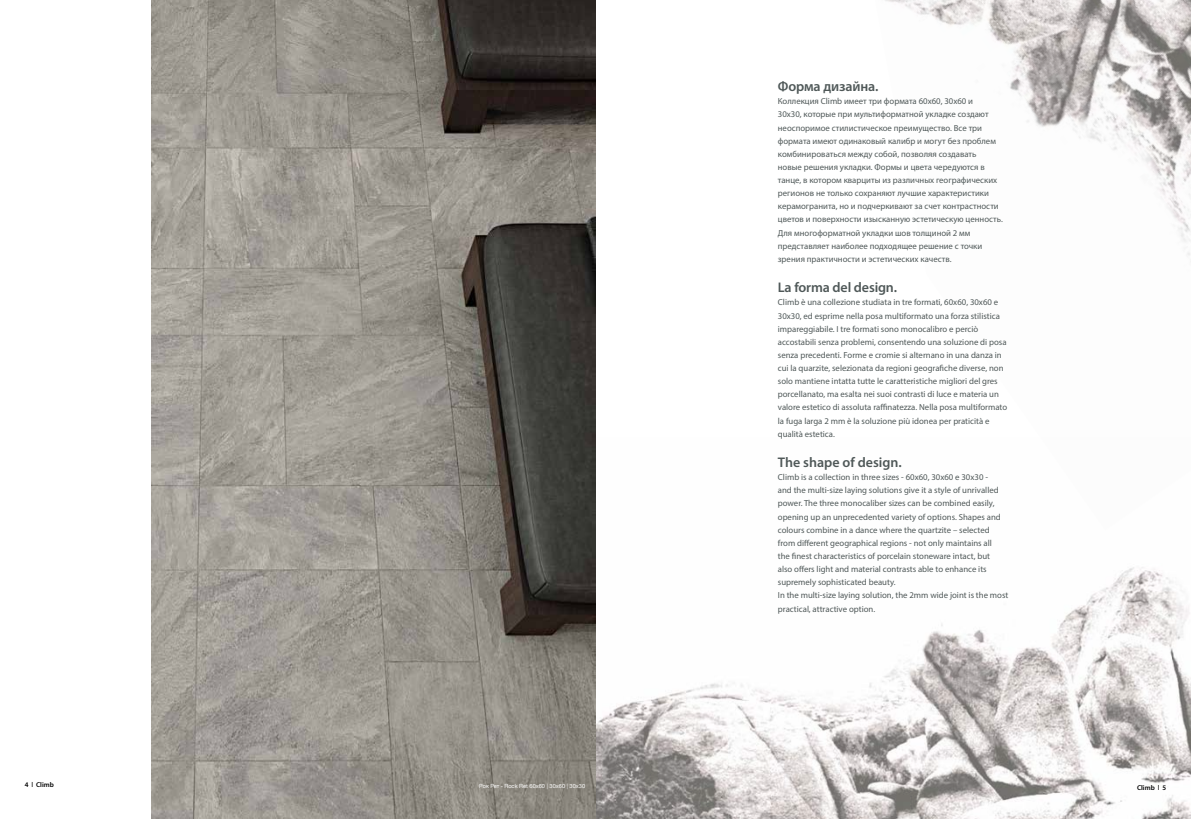
<style>
.page{position:relative;width:1191px;height:819px;background:#fff}
.page>*{position:absolute;margin:0;border:0;box-sizing:border-box;transform-origin:0 0}
.t1{font:600 14px "Myriad Pro";letter-spacing:-.01em;color:#4f5858}
.t2{font:8.75px/13.1px "Myriad Pro";color:#4f5858}
.t3{font:600 7px "Myriad Pro";color:#000}
.t4{font:5.69px "Helvetica Neue";color:#fff}
.s1{font-family:"Helvetica Neue";font-weight:400}
</style>
<div class="page">
<img style="left:595px;top:437px;width:596px;height:382px">
<img style="left:875px;top:0;width:316px;height:530px">
<img style="left:152px;top:0;width:443px;height:819px">
<p class="t3" style="left:25px;top:780px;width:31px">4 <span class="s1">I</span> Climb</p>
<p class="t4" style="left:479px;top:781px;width:107px">Рок Рет - Rock Ret 60x60 | 30x60 | 30x30</p>
<h1 class="t1" style="left:778px;top:78px;width:102px">Форма дизайна.</h1>
<p class="t2" style="left:778px;top:95px;width:226px">Коллекция Climb имеет три формата 60x60, 30x60 и<br>30x30, которые при мультиформатной укладке создают неоспоримое стилистическое преимущество. Все три формата имеют одинаковый калибр и могут без проблем комбинироваться между собой, позволяя создавать<br>новые решения укладки. Формы и цвета чередуются в танце, в котором кварциты из различных географических регионов не только сохраняют лучшие характеристики керамогранита, но и подчеркивают за счет контрастности цветов и поверхности изысканную эстетическую ценность.<br>Для многоформатной укладки шов толщиной 2 мм представляет наиболее подходящее решение с точки зрения практичности и эстетических качеств.</p>
<h1 class="t1" style="left:778px;top:278px;width:121px">La forma del design.</h1>
<p class="t2" style="left:778px;top:296px;width:231px">Climb è una collezione studiata in tre formati, 60x60, 30x60 e 30x30, ed esprime nella posa multiformato una forza stilistica impareggiabile. I tre formati sono monocalibro e perciò accostabili senza problemi, consentendo una soluzione di posa senza precedenti. Forme e cromie si alternano in una danza in cui la quarzite, selezionata da regioni geografiche diverse, non solo mantiene intatta tutte le caratteristiche migliori del gres porcellanato, ma esalta nei suoi contrasti di luce e materia un valore estetico di assoluta raffinatezza. Nella posa multiformato la fuga larga 2 mm è la soluzione più idonea per praticità e qualità estetica.</p>
<h1 class="t1" style="left:778px;top:453px;width:125px">The shape of design.</h1>
<p class="t2" style="left:778px;top:470px;width:232px">Climb is a collection in three sizes - 60x60, 30x60 e 30x30 -<br>and the multi-size laying solutions give it a style of unrivalled power. The three monocaliber sizes can be combined easily, opening up an unprecedented variety of options. Shapes and colours combine in a dance where the quartzite – selected from different geographical regions - not only maintains all<br>the finest characteristics of porcelain stoneware intact, but<br>also offers light and material contrasts able to enhance its supremely sophisticated beauty.<br>In the multi-size laying solution, the 2mm wide joint is the most practical, attractive option.</p>
<p class="t3" style="left:1137px;top:783px;width:31px">Climb <span class="s1">I</span> 5</p>
</div>
